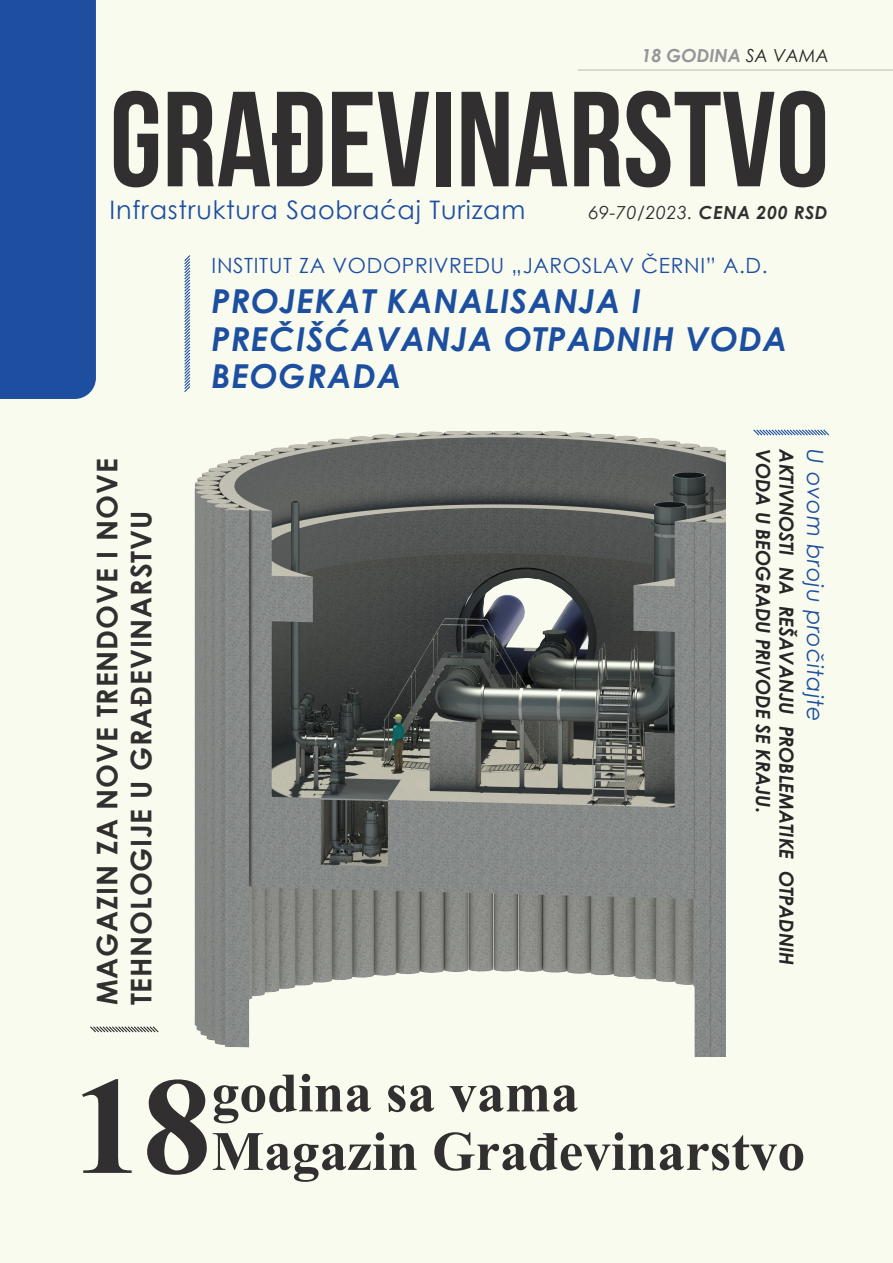
<style>
.page{position:relative;width:893px;height:1263px;background:#f9fbef}
.page>*{position:absolute;margin:0;border:0;box-sizing:border-box;transform-origin:0 0}
.t1{font:700 138.75px "Times New Roman";color:#312f30}
.t2{font:700 135px "Bebas Neue";color:#312f30}
.t3{font:700 55.5px/58.5px "Times New Roman";color:#312f30}
.t4{font:italic 700 33px/37.5px "Century Gothic";letter-spacing:.03em;color:#1c4fa0}
.t5{font:700 28.5px/34.2px "Century Gothic";letter-spacing:.03em;color:#312f30}
.t6{font:25.5px "Century Gothic";letter-spacing:.03em;color:#1e4ea0}
.t7{font:italic 22.5px "Century Gothic";letter-spacing:.03em;color:#1c4fa0}
.t8{font:21px "Century Gothic";letter-spacing:.03em;color:#1e4ea0}
.t9{font:italic 700 19.5px "Century Gothic";color:#282526}
.t10{font:italic 18px "Century Gothic";letter-spacing:.03em;color:#312f30}
.t11{font:italic 700 18px "Century Gothic";color:#939598}
.s1{font-weight:400;color:#282526}
.s2{font-weight:700}
</style>
<div class="page">
<div style="left:0;top:0;width:96px;height:399px;background:#1e4ea0"></div>
<svg style="left:184px;top:255px;width:7px;height:137px"></svg>
<svg style="left:90px;top:1026px;width:69px;height:7px"></svg>
<svg style="left:753px;top:429px;width:76px;height:7px"></svg>
<div style="left:10px;top:10px;width:64px;height:13px;background:#1e4ea0"></div>
<img style="left:194px;top:432px;width:532px;height:625px">
<hr style="left:578px;top:70px;width:315px;height:1px;background:#b5beae">
<p class="t11" style="left:641px;top:42px;width:189px">18 GODINA <span class="s1">SA VAMA</span></p>
<h2 class="t2" style="left:110px;top:66px;width:721px">GRAĐEVINARSTVO</h2>
<h3 class="t6" style="left:110px;top:192px;width:417px">Infrastruktura Saobraćaj Turizam</h3>
<p class="t10" style="left:589px;top:200px;width:240px">69-70/2023. <span class="s2">CENA 200 RSD</span></p>
<h3 class="t5" style="left:89px;top:1005px;width:548px;rotate:-90deg">MAGAZIN ZA NOVE TRENDOVE I NOVE<br>TEHNOLOGIJE U GRAĐEVINARSTVU</h3>
<p class="t8" style="left:212px;top:250px;width:558px">INSTITUT ZA VODOPRIVREDU „JAROSLAV ČERNI” A.D.</p>
<h3 class="t4" style="left:212px;top:281px;width:577px">PROJEKAT KANALISANJA I<br>PREČIŠĆAVANJA OTPADNIH VODA<br>BEOGRADA</h3>
<p class="t9" style="left:778px;top:449px;width:365px;rotate:90deg">VODA U BEOGRADU PRIVODE SE KRAJU.</p>
<p class="t9" style="left:801px;top:449px;width:517px;rotate:90deg">AKTIVNOSTI NA REŠAVANJU PROBLEMATIKE OTPADNIH</p>
<p class="t7" style="left:831px;top:449px;width:274px;rotate:90deg">U ovom broju pročitajte</p>
<h1 class="t1" style="left:73px;top:1026px;width:140px">18</h1>
<h3 class="t3" style="left:212px;top:1062px;width:595px">godina sa vama<br>Magazin Građevinarstvo</h3>
</div>
